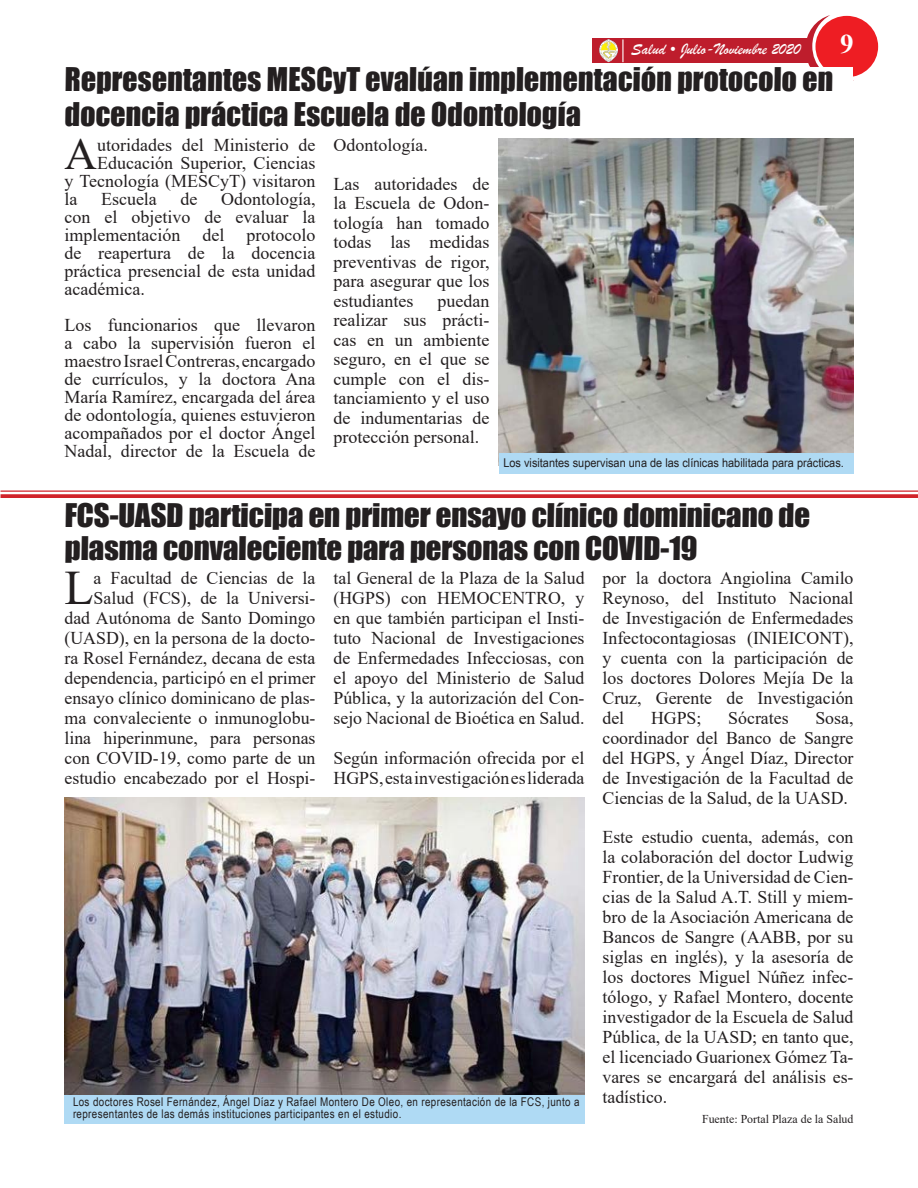
<style>
.page{position:relative;width:918px;height:1188px;background:#fff}
.page>*{position:absolute;margin:0;border:0;box-sizing:border-box;transform-origin:0 0}
.Titulos{font:48.15px "Times New Roman";color:#231f20}
.Titulos-2{font:45.15px "Times New Roman";color:#231f20}
.Titulos-3{font:30px/32.7px "Impact";color:#231f20;scale:1.04 1}
.Titulos-4{font:30px/34.5px "Impact";color:#231f20}
.t1{font:700 27px "Times New Roman";color:#fff}
.Titulos-5{font:18px/20px "Times New Roman";color:#231f20;text-align:justify}
.t2{font:16.5px "Brush Script";color:#fff}
.Pie_de_foto{font:12.15px "Arial Narrow";color:#231f20;scale:1.1 1}
.Pie_de_foto-2{font:12px/12px "Arial Narrow";letter-spacing:.03em;color:#231f20}
.Titulos-6{font:12px "Times New Roman";color:#231f20}
</style>
<div class="page">
<svg style="left:805px;top:15px;width:49px;height:52px"></svg>
<div style="left:815px;top:16px;width:63px;height:61px;background:#ee1d23;border-radius:50%"></div>
<div style="left:592px;top:39px;width:218px;height:24px;background:#be1d2c"></div>
<hr style="left:622px;top:39px;width:2px;height:23px;background:#fff">
<svg style="left:599px;top:38px;width:21px;height:25px"></svg>
<img style="left:600px;top:40px;width:17px;height:22px">
<div style="left:64px;top:68px;width:790px;height:68px;background:#fff"></div>
<img style="left:499px;top:138px;width:355px;height:315px">
<div style="left:499px;top:453px;width:355px;height:20px;background:#afdaf4"></div>
<img style="left:64px;top:797px;width:520px;height:298px">
<div style="left:64px;top:1095px;width:521px;height:29px;background:#afdaf4"></div>
<hr style="left:1px;top:491px;width:917px;height:1px;background:#d1232a">
<svg style="left:1px;top:494px;width:917px;height:4px;background:#d33037"></svg>
<p class="t2" style="left:631px;top:39px;width:171px">Salud • Julio-Noviembre 2020</p>
<h3 class="t1" style="left:840px;top:24px;width:15px">9</h3>
<p class="Titulos-4" style="left:64px;top:61px;width:771px">Representantes MESCyT evalúan implementación protocolo en docencia práctica Escuela de Odontología</p>
<p class="Titulos-2" style="left:64px;top:122px;width:34px">A</p>
<p class="Titulos-5" style="left:97px;top:134px;width:220px">utoridades del Ministerio de</p>
<p class="Titulos-5" style="left:97px;top:152px;width:220px">Educación Superior, Ciencias</p>
<p class="Titulos-5" style="left:64px;top:170px;width:253px">y Tecnología (MESCyT) visitaron</p>
<p class="Titulos-5" style="left:64px;top:188px;width:14px">la</p>
<p class="Titulos-5" style="left:101px;top:188px;width:57px">Escuela</p>
<p class="Titulos-5" style="left:180px;top:188px;width:18px">de</p>
<p class="Titulos-5" style="left:64px;top:189px;width:253px;line-height:18px;text-indent:157px">Odontología, con el objetivo de evaluar la implementación del protocolo de reapertura de la docencia práctica presencial de esta unidad académica.</p>
<p class="Titulos-5" style="left:64px;top:315px;width:253px;line-height:18px">Los funcionarios que llevaron a cabo la supervisión fueron el maestro Israel Contreras, encargado de currículos, y la doctora Ana María Ramírez, encargada del área de odontología, quienes estuvieron acompañados por el doctor Ángel Nadal, director de la Escuela de</p>
<p class="Titulos-5" style="left:333px;top:134px;width:96px">Odontología.</p>
<p class="Titulos-5" style="left:333px;top:173px;width:158px;line-height:19.5px">Las autoridades de la Escuela de Odon&shy;tología han tomado todas las medidas preventivas de rigor, para asegurar que los estudiantes</p>
<p class="Titulos-5" style="left:333px;top:290px;width:158px;line-height:19.5px;text-indent:104px">puedan realizar sus prácti&shy;cas en un ambiente seguro, en el que se cumple con el dis&shy;tanciamiento y el uso de indumentarias de protección personal.</p>
<p class="Pie_de_foto" style="left:503px;top:454px;width:311px">Los visitantes supervisan una de las clínicas habilitada para prácticas.</p>
<p class="Titulos-3" style="left:64px;top:498px;width:719px">FCS-UASD participa en primer ensayo clínico dominicano de plasma convaleciente para personas con COVID-19</p>
<p class="Titulos-5" style="left:64px;top:567px;width:253px;text-align:right">a Facultad de Ciencias de la<br>Salud (FCS), de la Universi&shy;dad Autónoma de Santo Domingo (UASD), en la persona de la docto&shy;ra Rosel Fernández, decana de esta dependencia, participó en el primer ensayo clínico dominicano de plas&shy;ma convaleciente o inmunoglobu&shy;lina hiperinmune, para personas con COVID-19, como parte de un estudio encabezado por el Hospi-</p>
<p class="Titulos-5" style="left:333px;top:567px;width:253px">tal General de la Plaza de la Salud (HGPS) con HEMOCENTRO, y en que también participan el Insti&shy;tuto Nacional de Investigaciones de Enfermedades Infecciosas, con el apoyo del Ministerio de Salud Pública, y la autorización del Con&shy;sejo Nacional de Bioética en Salud.</p>
<p class="Titulos" style="left:64px;top:554px;width:31px">L</p>
<p class="Titulos-5" style="left:333px;top:747px;width:253px">Según información ofrecida por el<br>HGPS, esta investigación es liderada</p>
<p class="Pie_de_foto-2" style="left:73px;top:1096px;width:508px">Los doctores Rosel Fernández, Ángel Díaz y Rafael Montero De Oleo, en representación de la FCS, junto a representantes de las demás instituciones participantes en el estudio.</p>
<p class="Titulos-5" style="left:603px;top:567px;width:253px">por la doctora Angiolina Camilo Reynoso, del Instituto Nacional de Investigación de Enfermedades Infectocontagiosas (INIEICONT), y cuenta con la participación de los doctores Dolores Mejía De la Cruz, Gerente de Investigación del</p>
<p class="Titulos-5" style="left:651px;top:707px;width:52px">HGPS;</p>
<p class="Titulos-5" style="left:728px;top:707px;width:62px">Sócrates</p>
<p class="Titulos-5" style="left:603px;top:707px;width:253px;text-indent:213px">Sosa, coordinador del Banco de Sangre del HGPS, y Ángel Díaz, Director de Investigación de la Facultad de Ciencias de la Salud, de la UASD.</p>
<p class="Titulos-5" style="left:603px;top:827px;width:253px">Este estudio cuenta, además, con la colaboración del doctor Ludwig Frontier, de la Universidad de Cien&shy;cias de la Salud A.T. Still y miem&shy;bro de la Asociación Americana de Bancos de Sangre (AABB, por su siglas en inglés), y la asesoría de los doctores Miguel Núñez infec&shy;tólogo, y Rafael Montero, docente investigador de la Escuela de Salud Pública, de la UASD; en tanto que, el licenciado Guarionex Gómez Ta&shy;vares se encargará del análisis es&shy;tadístico.</p>
<p class="Titulos-6" style="left:702px;top:1110px;width:153px">Fuente: Portal Plaza de la Salud</p>
</div>
